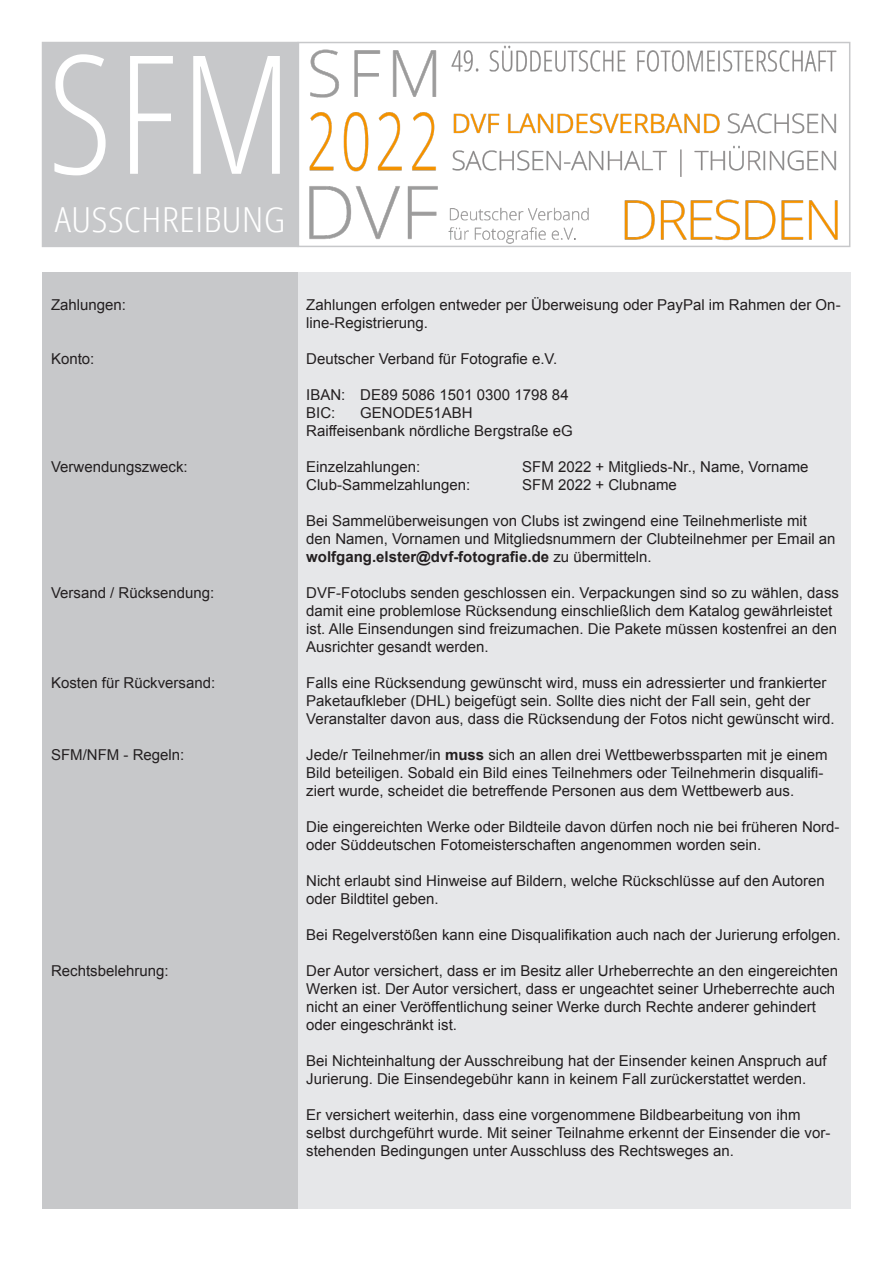
<style>
.page{position:relative;width:893px;height:1263px;background:#fff}
.page>*{position:absolute;margin:0;border:0;box-sizing:border-box;transform-origin:0 0}
.t1{font:300 condensed 165px "Open Sans";color:#fff}
.t2{font:300 condensed 34.5px "Open Sans";color:#fff;scale:1.19 1}
.t3{font:15px/18px "Arial";color:#231f20}
.s1{font-weight:700}
</style>
<div class="page">
<div style="left:43px;top:272px;width:807px;height:937px;background:#c7c8ca"></div>
<div style="left:298px;top:272px;width:552px;height:937px;background:#e6e7e9"></div>
<img style="left:309px;top:45px;width:529px;height:199px">
<div style="left:298px;top:42px;width:552px;height:205px;border:2px solid #c7c8ca"></div>
<div style="left:43px;top:43px;width:255px;height:203px;background:#c7c8ca"></div>
<div style="left:42px;top:42px;width:256px;height:205px;border:2px solid #c7c8ca"></div>
<h1 class="t1" style="left:48px;top:2px;width:247px">SFM</h1>
<h2 class="t2" style="left:55px;top:196px;width:195px">AUSSCHREIBUNG</h2>
<p class="t3" style="left:51px;top:295px;width:77px">Zahlungen:</p>
<p class="t3" style="left:51px;top:349px;width:45px">Konto:</p>
<p class="t3" style="left:51px;top:457px;width:138px">Verwendungszweck:</p>
<p class="t3" style="left:51px;top:583px;width:165px">Versand / Rücksendung:</p>
<p class="t3" style="left:51px;top:673px;width:166px">Kosten für Rückversand:</p>
<p class="t3" style="left:51px;top:745px;width:135px">SFM/NFM - Regeln:</p>
<p class="t3" style="left:51px;top:961px;width:119px">Rechtsbelehrung:</p>
<p class="t3" style="left:306px;top:295px;width:536px">Zahlungen erfolgen entweder per Überweisung oder PayPal im Rahmen der On&shy;line-Registrierung.</p>
<p class="t3" style="left:306px;top:349px;width:253px">Deutscher Verband für Fotografie e.V.</p>
<p class="t3" style="left:306px;top:385px;width:264px">IBAN: DE89 5086 1501 0300 1798 84<br>BIC:</p>
<p class="t3" style="left:306px;top:403px;width:268px;text-indent:54px">GENODE51ABH<br>Raiffeisenbank nördliche Bergstraße eG</p>
<p class="t3" style="left:306px;top:457px;width:116px">Einzelzahlungen:</p>
<p class="t3" style="left:522px;top:457px;width:288px">SFM 2022 + Mitglieds-Nr., Name, Vorname</p>
<p class="t3" style="left:306px;top:475px;width:166px">Club-Sammelzahlungen:</p>
<p class="t3" style="left:522px;top:475px;width:156px">SFM 2022 + Clubname</p>
<p class="t3" style="left:306px;top:511px;width:531px">Bei Sammelüberweisungen von Clubs ist zwingend eine Teilnehmerliste mit den Namen, Vornamen und Mitgliedsnummern der Clubteilnehmer per Email an <span class="s1">wolfgang.elster@dvf-fotografie.de</span> zu übermitteln.</p>
<p class="t3" style="left:306px;top:583px;width:534px">DVF-Fotoclubs senden geschlossen ein. Verpackungen sind so zu wählen, dass damit eine problemlose Rücksendung einschließlich dem Katalog gewährleistet ist. Alle Einsendungen sind freizumachen. Die Pakete müssen kostenfrei an den Ausrichter gesandt werden.</p>
<p class="t3" style="left:306px;top:673px;width:530px">Falls eine Rücksendung gewünscht wird, muss ein adressierter und frankierter<br>Paketaufkleber (DHL) beigefügt sein. Sollte dies nicht der Fall sein, geht der<br>Veranstalter davon aus, dass die Rücksendung der Fotos nicht gewünscht wird.</p>
<p class="t3" style="left:306px;top:745px;width:523px">Jede/r Teilnehmer/in <span class="s1">muss</span> sich an allen drei Wettbewerbssparten mit je einem<br>Bild beteiligen. Sobald ein Bild eines Teilnehmers oder Teilnehmerin disqualifi&shy;ziert wurde, scheidet die betreffende Personen aus dem Wettbewerb aus.</p>
<p class="t3" style="left:306px;top:817px;width:535px">Die eingereichten Werke oder Bildteile davon dürfen noch nie bei früheren Nord&shy;oder Süddeutschen Fotomeisterschaften angenommen worden sein.</p>
<p class="t3" style="left:306px;top:871px;width:520px">Nicht erlaubt sind Hinweise auf Bildern, welche Rückschlüsse auf den Autoren oder Bildtitel geben.</p>
<p class="t3" style="left:306px;top:925px;width:536px">Bei Regelverstößen kann eine Disqualifikation auch nach der Jurierung erfolgen.</p>
<p class="t3" style="left:306px;top:961px;width:533px">Der Autor versichert, dass er im Besitz aller Urheberrechte an den eingereichten Werken ist. Der Autor versichert, dass er ungeachtet seiner Urheberrechte auch nicht an einer Veröffentlichung seiner Werke durch Rechte anderer gehindert oder eingeschränkt ist.</p>
<p class="t3" style="left:306px;top:1051px;width:522px">Bei Nichteinhaltung der Ausschreibung hat der Einsender keinen Anspruch auf<br>Jurierung. Die Einsendegebühr kann in keinem Fall zurückerstattet werden.</p>
<p class="t3" style="left:306px;top:1105px;width:526px">Er versichert weiterhin, dass eine vorgenommene Bildbearbeitung von ihm selbst durchgeführt wurde. Mit seiner Teilnahme erkennt der Einsender die vor&shy;stehenden Bedingungen unter Ausschluss des Rechtsweges an.</p>
</div>
